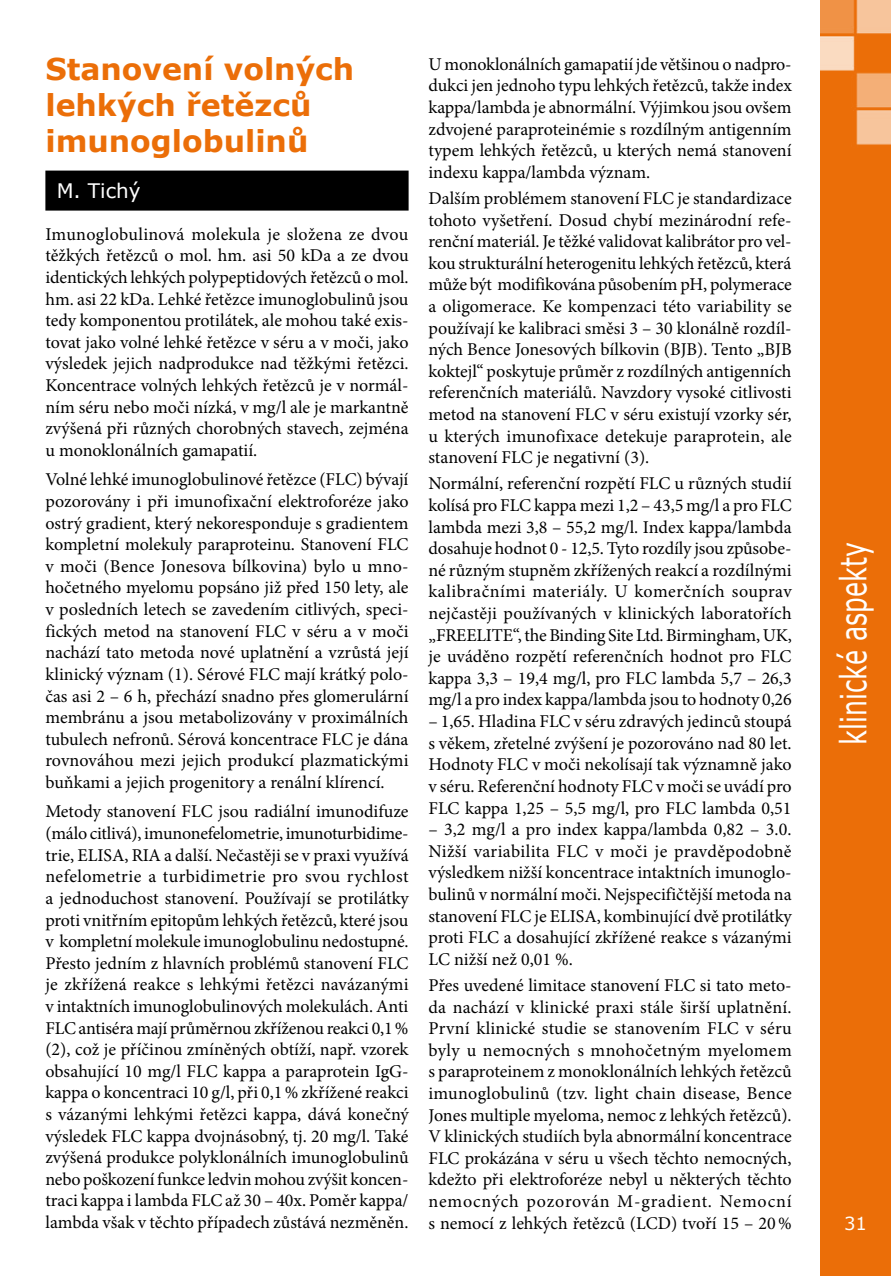
<style>
.page{position:relative;width:891px;height:1276px;background:#fff}
.page>*{position:absolute;margin:0;border:0;box-sizing:border-box;transform-origin:0 0}
.t1{font:36px "Verdana";color:#fff;scale:.7 1}
.t2{font:700 30px/36px "Verdana";color:#eb6e08}
.t3{font:20px "Verdana";color:#fff}
.t4{font:18px/21.6px "Minion Pro";color:#000;text-align:justify}
.t5{font:18px "Verdana";color:#fff}
</style>
<div class="page">
<div style="left:820px;top:0;width:70px;height:1276px;background:#eb6e08"></div>
<div style="left:45px;top:171px;width:363px;height:40px;background:#000"></div>
<h2 class="t2" style="left:45px;top:50px;width:310px">Stanovení volných lehkých řetězců imunoglobulinů</h2>
<p class="t3" style="left:57px;top:178px;width:85px">M. Tichý</p>
<p class="t4" style="left:45px;top:223px;width:364px">Imunoglobulinová molekula je složena ze dvou těžkých řetězců o mol. hm. asi 50 kDa a ze dvou identických lehkých polypeptidových řetězců o mol. hm. asi 22 kDa. Lehké řetězce imunoglobulinů jsou tedy komponentou protilátek, ale mohou také exis&shy;tovat jako volné lehké řetězce v séru a v moči, jako výsledek jejich nadprodukce nad těžkými řetězci.<br>Koncentrace volných lehkých řetězců je v normál&shy;ním séru nebo moči nízká, v mg/l ale je markantně zvýšená při různých chorobných stavech, zejména u monoklonálních gamapatií.</p>
<p class="t4" style="left:45px;top:469px;width:365px">Volné lehké imunoglobulinové řetězce (FLC) bývají pozorovány i při imunofixační elektroforéze jako ostrý gradient, který nekoresponduje s gradientem kompletní molekuly paraproteinu. Stanovení FLC v moči (Bence Jonesova bílkovina) bylo u mno&shy;hočetného myelomu popsáno již před 150 lety, ale v posledních letech se zavedením citlivých, speci&shy;fických metod na stanovení FLC v séru a v moči nachází tato metoda nové uplatnění a vzrůstá její klinický význam (1). Sérové FLC mají krátký polo&shy;čas asi 2 – 6 h, přechází snadno přes glomerulární membránu a jsou metabolizovány v proximálních tubulech nefronů. Sérová koncentrace FLC je dána rovnováhou mezi jejich produkcí plazmatickými buňkami a jejich progenitory a renální klírencí.</p>
<p class="t4" style="left:45px;top:801px;width:365px">Metody stanovení FLC jsou radiální imunodifuze (málo citlivá), imunonefelometrie, imunoturbidime&shy;trie, ELISA, RIA a další. Nečastěji se v praxi využívá nefelometrie a turbidimetrie pro svou rychlost a jednoduchost stanovení. Používají se protilátky proti vnitřním epitopům lehkých řetězců, které jsou v kompletní molekule imunoglobulinu nedostupné.<br>Přesto jedním z hlavních problémů stanovení FLC je zkřížená reakce s lehkými řetězci navázanými v intaktních imunoglobulinových molekulách. Anti FLC antiséra mají průměrnou zkříženou reakci 0,1% (2), což je příčinou zmíněných obtíží, např. vzorek obsahující 10 mg/l FLC kappa a paraprotein IgG&shy;kappa o koncentraci 10 g/l, při 0,1% zkřížené reakci s vázanými lehkými řetězci kappa, dává konečný výsledek FLC kappa dvojnásobný, tj. 20 mg/l. Také zvýšená produkce polyklonálních imunoglobulinů nebo poškození funkce ledvin mohou zvýšit koncen&shy;traci kappa i lambda FLC až 30 – 40x. Poměr kappa/ lambda však v těchto případech zůstává nezměněn.</p>
<p class="t4" style="left:428px;top:53px;width:365px">U monoklonálních gamapatií jde většinou o nadpro&shy;dukci jen jednoho typu lehkých řetězců, takže index kappa/lambda je abnormální. Výjimkou jsou ovšem zdvojené paraproteinémie s rozdílným antigenním typem lehkých řetězců, u kterých nemá stanovení indexu kappa/lambda význam.</p>
<p class="t4" style="left:428px;top:187px;width:365px">Dalším problémem stanovení FLC je standardizace tohoto vyšetření. Dosud chybí mezinárodní refe&shy;renční materiál. Je těžké validovat kalibrátor pro vel&shy;kou strukturální heterogenitu lehkých řetězců, která může být modifikována působením pH, polymerace a oligomerace. Ke kompenzaci této variability se používají ke kalibraci směsi 3 – 30 klonálně rozdíl&shy;ných Bence Jonesových bílkovin (BJB). Tento „BJB koktejl“ poskytuje průměr z rozdílných antigenních referenčních materiálů. Navzdory vysoké citlivosti metod na stanovení FLC v séru existují vzorky sér, u kterých imunofixace detekuje paraprotein, ale stanovení FLC je negativní (3).</p>
<p class="t4" style="left:428px;top:473px;width:364px">Normální, referenční rozpětí FLC u různých studií kolísá pro FLC kappa mezi 1,2 – 43,5 mg/l a pro FLC lambda mezi 3,8 – 55,2 mg/l. Index kappa/lambda dosahuje hodnot 0 - 12,5. Tyto rozdíly jsou způsobe&shy;né různým stupněm zkřížených reakcí a rozdílnými kalibračními materiály. U komerčních souprav nejčastěji používaných v klinických laboratořích „FREELITE“, the Binding Site Ltd. Birmingham, UK, je uváděno rozpětí referenčních hodnot pro FLC kappa 3,3 – 19,4 mg/l, pro FLC lambda 5,7 – 26,3 mg/l a pro index kappa/lambda jsou to hodnoty 0,26</p>
<p class="t4" style="left:428px;top:710px;width:364px">– 1,65. Hladina FLC v séru zdravých jedinců stoupá s věkem, zřetelné zvýšení je pozorováno nad 80 let.<br>Hodnoty FLC v moči nekolísají tak významně jako v séru. Referenční hodnoty FLC v moči se uvádí pro FLC kappa 1,25 – 5,5 mg/l, pro FLC lambda 0,51</p>
<p class="t4" style="left:428px;top:818px;width:365px">– 3,2 mg/l a pro index kappa/lambda 0,82 – 3.0.<br>Nižší variabilita FLC v moči je pravděpodobně výsledkem nižší koncentrace intaktních imunoglo&shy;bulinů v normální moči. Nejspecifičtější metoda na stanovení FLC je ELISA, kombinující dvě protilátky proti FLC a dosahující zkřížené reakce s vázanými LC nižší než 0,01 %.</p>
<p class="t4" style="left:428px;top:974px;width:364px">Přes uvedené limitace stanovení FLC si tato meto&shy;da nachází v klinické praxi stále širší uplatnění.<br>První klinické studie se stanovením FLC v séru byly u nemocných s mnohočetným myelomem s paraproteinem z monoklonálních lehkých řetězců imunoglobulinů (tzv. light chain disease, Bence Jones multiple myeloma, nemoc z lehkých řetězců).<br>V klinických studiích byla abnormální koncentrace FLC prokázána v séru u všech těchto nemocných, kdežto při elektroforéze nebyl u některých těchto nemocných pozorován M-gradient. Nemocní s nemocí z lehkých řetězců (LCD) tvoří 15 – 20%</p>
<h1 class="t1" style="left:830px;top:745px;width:290px;rotate:-90deg">klinické aspekty</h1>
<p class="t5" style="left:843px;top:1211px;width:24px">31</p>
</div>
